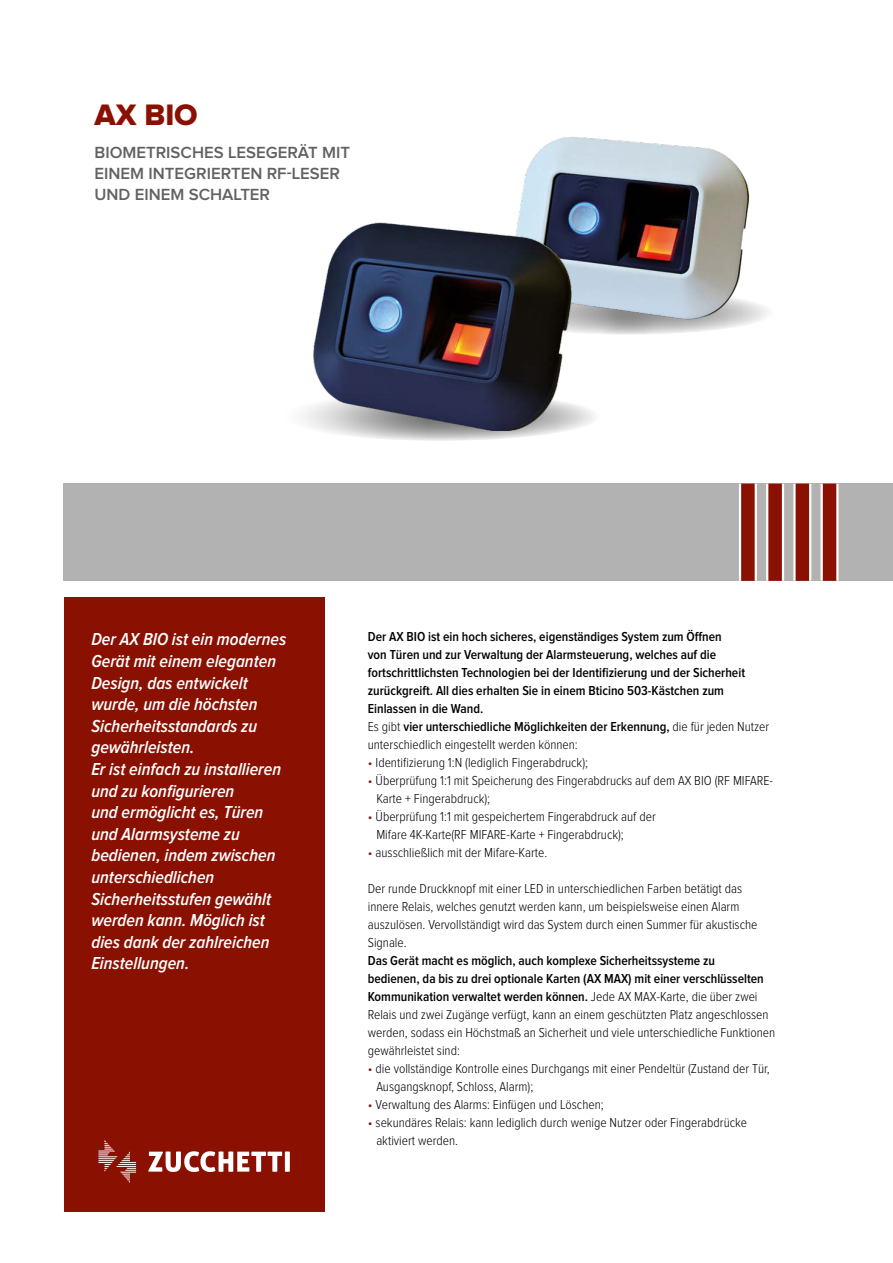
<style>
.page{position:relative;width:893px;height:1263px;background:#fff}
.page>*{position:absolute;margin:0;border:0;box-sizing:border-box;transform-origin:0 0}
.t1{font:30.75px "Proxima Nova Extrabld";color:#8a1002}
.t2{font:italic 600 18px/21.6px "Proxima Nova Cond";color:#fff}
.t3{font:600 16.8px/21px "Proxima Nova";color:#616160}
.t4{font:300 13.5px/18px "Proxima Nova Cond";color:#000}
.t5{font:600 13.5px/18px "Proxima Nova Cond";color:#000}
.s1{font-weight:300}
.s2{color:#8a1002}
.s3{font-weight:600}
</style>
<div class="page">
<div style="left:64px;top:597px;width:260px;height:615px;background:#8a1002"></div>
<div style="left:64px;top:484px;width:829px;height:97px;background:#b3b2b2"></div>
<div style="left:739px;top:484px;width:18px;height:97px;background:#fff"></div>
<div style="left:741px;top:484px;width:14px;height:97px;background:#8a1002"></div>
<div style="left:766px;top:484px;width:18px;height:97px;background:#fff"></div>
<div style="left:768px;top:484px;width:14px;height:97px;background:#8a1002"></div>
<svg style="left:793px;top:484px;width:18px;height:97px"></svg>
<div style="left:796px;top:484px;width:13px;height:97px;background:#8a1002"></div>
<svg style="left:820px;top:484px;width:18px;height:97px"></svg>
<div style="left:823px;top:484px;width:13px;height:97px;background:#8a1002"></div>
<svg style="left:482px;top:290px;width:293px;height:45px"></svg>
<img style="left:517px;top:137px;width:237px;height:188px">
<svg style="left:279px;top:392px;width:321px;height:49px"></svg>
<img style="left:307px;top:223px;width:271px;height:208px">
<svg style="left:148px;top:1151px;width:142px;height:21px"></svg>
<svg style="left:98px;top:1140px;width:38px;height:43px"></svg>
<h1 class="t1" style="left:94px;top:101px;width:105px">AX BIO</h1>
<p class="t3" style="left:94px;top:143px;width:257px">BIOMETRISCHES LESEGERÄT MIT<br>EINEM INTEGRIERTEN RF-LESER<br>UND EINEM SCHALTER</p>
<p class="t2" style="left:91px;top:629px;width:196px">Der AX BIO ist ein modernes<br>Gerät mit einem eleganten<br>Design, das entwickelt wurde, um die höchsten<br>Sicherheitsstandards zu gewährleisten.<br>Er ist einfach zu installieren und zu konfigurieren<br>und ermöglicht es, Türen und Alarmsysteme zu bedienen, indem zwischen unterschiedlichen<br>Sicherheitsstufen gewählt werden kann. Möglich ist dies dank der zahlreichen<br>Einstellungen.</p>
<p class="t5" style="left:368px;top:628px;width:403px">Der AX BIO ist ein hoch sicheres, eigenständiges System zum Öffnen<br>von Türen und zur Verwaltung der Alarmsteuerung, welches auf die fortschrittlichsten Technologien bei der Identifizierung und der Sicherheit zurückgreift. All dies erhalten Sie in einem Bticino 503-Kästchen zum Einlassen in die Wand.<br><span class="s1">Es gibt</span> vier unterschiedliche Möglichkeiten der Erkennung, <span class="s1">die für jeden Nutzer unterschiedlich eingestellt werden können:</span></p>
<p class="t4" style="left:368px;top:754px;width:222px"><span class="s2">•</span> Identifizierung 1:N (lediglich Fingerabdruck);</p>
<p class="t4" style="left:376px;top:772px;width:398px;text-indent:-9px"><span class="s2">•</span> Überprüfung 1:1 mit Speicherung des Fingerabdrucks auf dem AX BIO (RF MIFARE-<br>Karte + Fingerabdruck);</p>
<p class="t4" style="left:376px;top:808px;width:281px;text-indent:-9px"><span class="s2">•</span> Überprüfung 1:1 mit gespeichertem Fingerabdruck auf der<br>Mifare 4K-Karte(RF MIFARE-Karte + Fingerabdruck);</p>
<p class="t4" style="left:368px;top:844px;width:181px"><span class="s2">•</span> ausschließlich mit der Mifare-Karte.</p>
<p class="t4" style="left:368px;top:880px;width:391px">Der runde Druckknopf mit einer LED in unterschiedlichen Farben betätigt das innere Relais, welches genutzt werden kann, um beispielsweise einen Alarm auszulösen. Vervollständigt wird das System durch einen Summer für akustische Signale.</p>
<p class="t4" style="left:368px;top:952px;width:409px"><span class="s3">Das Gerät macht es möglich, auch komplexe Sicherheitssysteme zu<br>bedienen, da bis zu drei optionale Karten (AX MAX) mit einer verschlüsselten Kommunikation verwaltet werden können.</span> Jede AX MAX-Karte, die über zwei Relais und zwei Zugänge verfügt, kann an einem geschützten Platz angeschlossen werden, sodass ein Höchstmaß an Sicherheit und viele unterschiedliche Funktionen gewährleistet sind:</p>
<p class="t4" style="left:376px;top:1060px;width:395px;text-indent:-9px"><span class="s2">•</span> die vollständige Kontrolle eines Durchgangs mit einer Pendeltür (Zustand der Tür,<br>Ausgangsknopf, Schloss, Alarm);</p>
<p class="t4" style="left:368px;top:1096px;width:237px"><span class="s2">•</span> Verwaltung des Alarms: Einfügen und Löschen;</p>
<p class="t4" style="left:376px;top:1114px;width:372px;text-indent:-9px"><span class="s2">•</span> sekundäres Relais: kann lediglich durch wenige Nutzer oder Fingerabdrücke aktiviert werden.</p>
</div>
